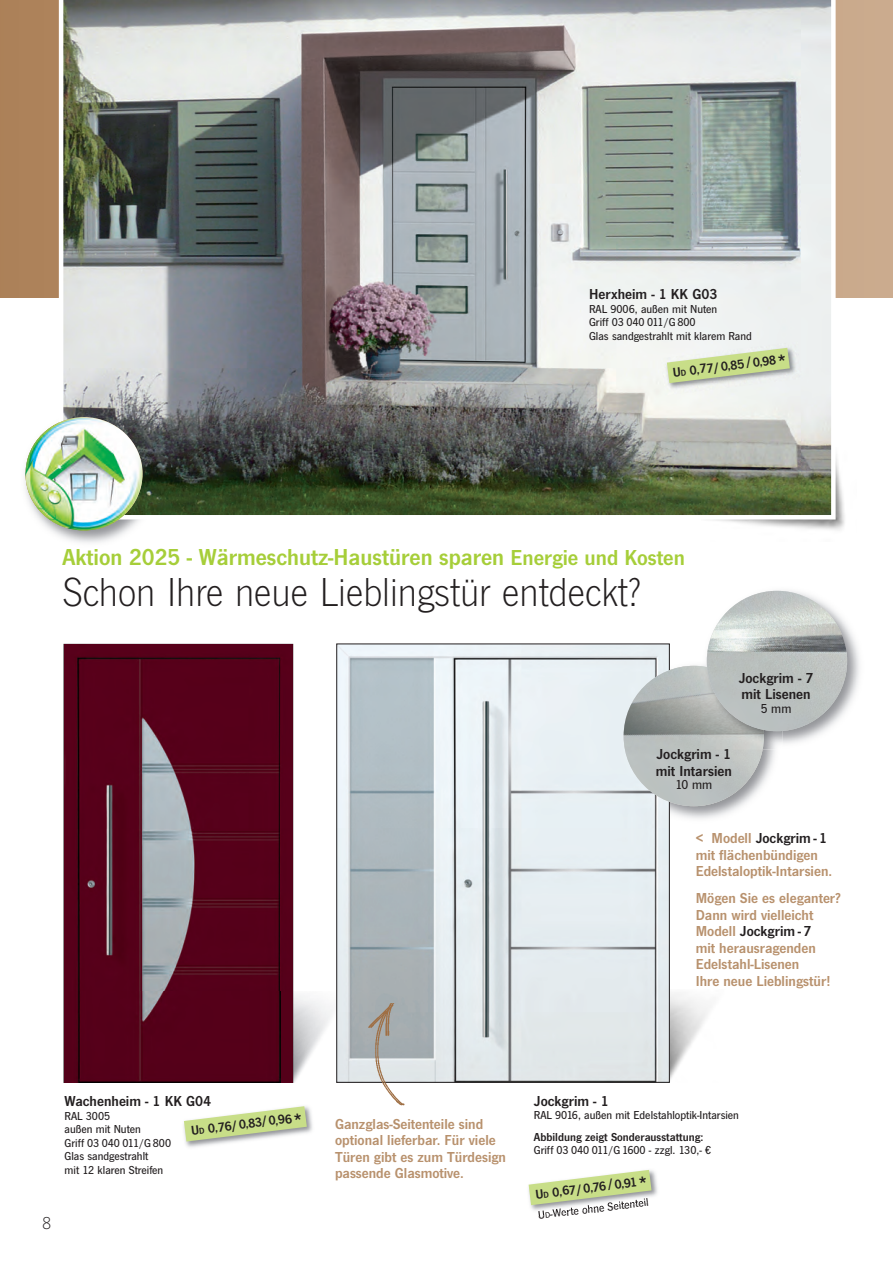
<style>
.page{position:relative;width:893px;height:1263px;background:#fff}
.page>*{position:absolute;margin:0;border:0;box-sizing:border-box;transform-origin:0 0}
.t1{font:300 42px "News Got T";color:#231f20}
.t2{font:24px "News Got T Dem";color:#a6ce39}
.t3{font:300 18px "News Got T";color:#231f20}
.t4{font:15px/16.5px "News Got T Dem";color:#b8916d}
.t5{font:15px/16.5px "News Got T Dem";color:#231f20}
.t6{font:13.5px "News Got T Dem";color:#231f20}
.t7{font:500 13.5px "News Got T";color:#231f20}
.t8{font:500 12px/13.5px "News Got T";color:#231f20}
.t9{font:12px "News Got T Dem";color:#231f20}
.s1{font-size:9px}
.s2{font-family:"News Got T";font-weight:500;font-size:24px}
.s3{font-size:22.5px}
.s4{color:#231f20}
</style>
<div class="page">
<img style="left:670px;top:665px;width:105px;height:154px">
<svg style="left:0;top:0;width:893px;height:298px;background:#bb9572"></svg>
<img style="left:293px;top:991px;width:39px;height:91px">
<img style="left:24px;top:422px;width:115px;height:121px">
<img style="left:715px;top:456px;width:130px;height:74px">
<img style="left:59px;top:0;width:777px;height:519px">
<img style="left:26px;top:417px;width:117px;height:113px;border-radius:50%">
<img style="left:670px;top:993px;width:38px;height:87px">
<img style="left:338px;top:645px;width:330px;height:436px">
<div style="left:64px;top:645px;width:228px;height:437px;background:#550019"></div>
<img style="left:77px;top:657px;width:204px;height:334px">
<img style="left:624px;top:666px;width:140px;height:140px;border-radius:50%">
<img style="left:700px;top:590px;width:160px;height:159px">
<img style="left:700px;top:666px;width:64px;height:83px">
<img style="left:707px;top:591px;width:140px;height:140px;border-radius:50%">
<img style="left:183px;top:1107px;width:130px;height:40px">
<svg style="left:184px;top:1106px;width:123px;height:35px"></svg>
<img style="left:528px;top:1169px;width:130px;height:28px">
<svg style="left:529px;top:1170px;width:122px;height:46px"></svg>
<img style="left:661px;top:341px;width:141px;height:54px">
<svg style="left:667px;top:348px;width:123px;height:35px"></svg>
<img style="left:365px;top:998px;width:1px;height:85px">
<img style="left:366px;top:998px;width:44px;height:108px">
<p class="t5" style="left:589px;top:286px;width:130px">Herxheim - 1 KK G03</p>
<p class="t8" style="left:589px;top:302px;width:164px">RAL 9006, außen mit Nuten<br>Griff 03 040 011/G 800<br>Glas sandgestrahlt mit klarem Rand</p>
<p class="t6" style="left:672px;top:364px;width:116px;rotate:-7deg">U<span class="s1">D</span> 0,77/0,85 /0,98<span class="s2">*</span></p>
<h2 class="t2" style="left:62px;top:543px;width:624px">Aktion 2025 - Wärmeschutz-Haustüren sparen <span class="s3">Energie und Kosten</span></h2>
<h1 class="t1" style="left:62px;top:566px;width:581px">Schon Ihre neue Lieblingstür entdeckt?</h1>
<p class="t5" style="left:739px;top:669px;width:76px">Jockgrim - 7 mit Lisenen</p>
<p class="t7" style="left:761px;top:700px;width:32px">5 mm</p>
<p class="t5" style="left:656px;top:746px;width:78px">Jockgrim - 1 mit Intarsien</p>
<p class="t7" style="left:676px;top:776px;width:38px">10 mm</p>
<p class="t4" style="left:696px;top:830px;width:138px">&lt; Modell <span class="s4">Jockgrim - 1 </span>mit flächenbündigen<br>Edelstaloptik-Intarsien.</p>
<p class="t4" style="left:696px;top:890px;width:147px">Mögen Sie es eleganter?<br>Dann wird vielleicht<br>Modell <span class="s4">Jockgrim - 7<br></span>mit herausragenden<br>Edelstahl-Lisenen<br>Ihre neue Lieblingstür!</p>
<p class="t5" style="left:65px;top:1093px;width:148px">Wachenheim - 1 KK G04</p>
<p class="t8" style="left:65px;top:1109px;width:108px">RAL 3005<br>außen mit Nuten<br>Griff 03 040 011/G 800<br>Glas sandgestrahlt<br>mit 12 klaren Streifen</p>
<p class="t6" style="left:190px;top:1122px;width:113px;rotate:-7deg">U<span class="s1">D</span> 0,76/0,83/0,96<span class="s2">*</span></p>
<p class="t3" style="left:43px;top:1212px;width:10px">8</p>
<p class="t4" style="left:335px;top:1115px;width:173px">Ganzglas-Seitenteile sind optional lieferbar. Für viele<br>Türen gibt es zum Türdesign passende Glasmotive.</p>
<p class="t5" style="left:534px;top:1092px;width:76px">Jockgrim - 1</p>
<p class="t8" style="left:534px;top:1108px;width:207px">RAL 9016, außen mit Edelstahloptik-Intarsien</p>
<p class="t9" style="left:534px;top:1129px;width:171px">Abbildung zeigt Sonderausstattung:</p>
<p class="t8" style="left:534px;top:1143px;width:179px">Griff 03 040 011/G 1600 - zzgl. 130,- €</p>
<p class="t6" style="left:535px;top:1186px;width:114px;rotate:-7deg">U<span class="s1">D</span> 0,67/0,76 /0,91<span class="s2">*</span></p>
<p class="t8" style="left:537px;top:1208px;width:113px;rotate:-7deg">U<span class="s1">D</span>-Werte ohne Seitenteil</p>
</div>
